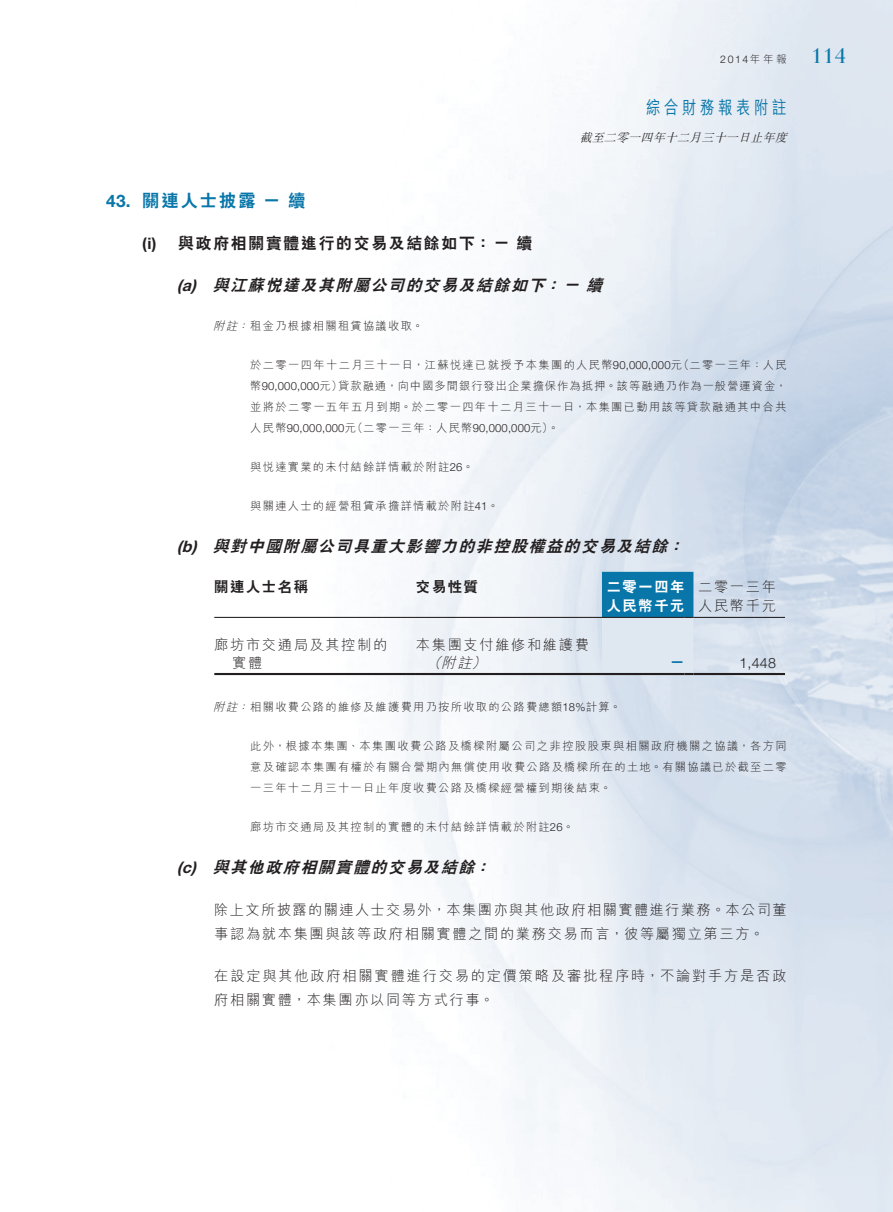
<style>
.page{position:relative;width:893px;height:1212px;background:#fff}
.page>*{position:absolute;margin:0;border:0;box-sizing:border-box;transform-origin:0 0}
.t1{font:21px "Fenice Std";color:#0976a9}
.t2{font:500 18px "M Hei HK";letter-spacing:.25em;color:#0976a9;scale:.8 1}
._03_H1{font:800 17.25px "C Hei 2 HK";letter-spacing:.115em;color:#0976a9}
._03_H1-2{font:700 17.25px "Helvetica Neue LT Std";color:#0976a9}
._05_____H3{font:italic 800 15.75px "C Hei 2 HK";color:#231f20}
._04___H2{font:800 15.75px "C Hei 2 HK";letter-spacing:.115em;color:#231f20}
._05_____H3-2{font:italic 700 15.75px "Helvetica Neue LT Std";color:#231f20}
._04___H2-2{font:700 15.75px "Helvetica Neue LT Std";color:#231f20}
._14_______P6{font:300 14.25px/24px "M Hei HK";letter-spacing:.095em;color:#231f20}
._14_______P6-2{font:300 14.25px/24px "M Hei HK";letter-spacing:.115em;color:#231f20}
._15_Table_Stub{font:300 14.25px/18px "M Hei HK";letter-spacing:.115em;color:#231f20}
._31_table_tab_6pt{font:300 14.25px "M Hei HK";letter-spacing:.115em;color:#231f20}
._31_table_tab_6pt-2{font:800 14.25px "C Hei 2 HK";letter-spacing:.115em;color:#fff}
._15_Table_Stub-2{font:800 14.25px "C Hei 2 HK";letter-spacing:.115em;color:#231f20}
._31_table_tab_6pt-3{font:300 14.25px "Helvetica Neue LT Std";color:#231f20}
._15_Table_Stub-3{font:italic 300 14.25px "M Hei HK";color:#231f20}
._31_table_tab_6pt-4{font:700 14.25px "Helvetica Neue LT Std";color:#0976a9}
.t3{font:italic 300 12px "M Sung HK";color:#231f20}
._28_______P8__Note{font:300 11.25px/21px "M Hei HK";letter-spacing:.115em;color:#231f20;text-align:justify}
._28_______P8__Note-2{font:300 11.25px/21px "M Hei HK";letter-spacing:.09em;color:#231f20}
._28_______P6__Note{font:300 11.25px "M Hei HK";letter-spacing:.115em;color:#231f20}
._28_______P8__Note-3{font:300 11.25px "Helvetica Neue LT Std";letter-spacing:.015em;color:#231f20}
._24__________IN6__No{font:300 11.25px "M Hei HK";letter-spacing:.115em;color:#231f20}
._24__________IN6__No-2{font:italic 300 11.25px "M Hei HK";color:#231f20}
._28_______P6__Note-2{font:italic 300 11.25px "M Hei HK";color:#231f20}
.t4{font:300 10.5px "Helvetica Neue LT Std";color:#231f20}
.s1{font-family:"M Hei HK"}
.s2{font-family:"Helvetica Neue LT Std";font-weight:700}
.s3{font-family:"Helvetica Neue LT Std"}
</style>
<div class="page">
<img style="left:296px;top:0;width:597px;height:1212px">
<hr style="left:214px;top:617px;width:193px;height:1px;background:#231f20">
<hr style="left:416px;top:617px;width:177px;height:1px;background:#231f20">
<hr style="left:693px;top:617px;width:83px;height:1px;background:#231f20">
<hr style="left:214px;top:673px;width:193px;height:2px;background:#231f20">
<svg style="left:407px;top:673px;width:9px;height:2px"></svg>
<hr style="left:416px;top:673px;width:177px;height:2px;background:#231f20">
<svg style="left:593px;top:572px;width:100px;height:103px"></svg>
<hr style="left:693px;top:673px;width:83px;height:2px;background:#231f20">
<svg style="left:776px;top:673px;width:9px;height:2px"></svg>
<p class="t4" style="left:720px;top:53px;width:68px">2014<span class="s1">年年報</span></p>
<h2 class="t2" style="left:646px;top:94px;width:177px">綜合財務報表附註</h2>
<p class="t3" style="left:579px;top:129px;width:213px">截至二零一四年十二月三十一日止年度</p>
<p class="_03_H1-2" style="left:106px;top:190px;width:26px">43.</p>
<p class="_03_H1" style="left:142px;top:189px;width:115px">關連人士披露</p>
<p class="_03_H1-2" style="left:263px;top:188px;width:19px">—</p>
<p class="_03_H1" style="left:288px;top:189px;width:19px">續</p>
<p class="_04___H2-2" style="left:142px;top:233px;width:16px">( ) i</p>
<p class="_04___H2" style="left:178px;top:232px;width:355px">與政府相關實體進行的交易及結餘如下：<span class="s2">—</span> 續</p>
<p class="_05_____H3-2" style="left:177px;top:275px;width:21px">( )</p>
<p class="_05_____H3-2" style="left:182px;top:275px;width:16px">a</p>
<p class="_05_____H3" style="left:213px;top:274px;width:339px">與江蘇悅達及其附屬公司的交易及結餘如下</p>
<p class="_05_____H3" style="left:544px;top:274px;width:65px">：<span class="s2">—</span> 續</p>
<p class="_24__________IN6__No-2" style="left:213px;top:318px;width:29px">附註</p>
<p class="_24__________IN6__No" style="left:250px;top:318px;width:175px">租金乃根據相關租賃協議收取。</p>
<p class="_24__________IN6__No-2" style="left:237px;top:318px;width:17px">：</p>
<p class="_28_______P8__Note" style="left:678px;top:354px;width:110px">（二零一三年：人民</p>
<p class="_28_______P8__Note-2" style="left:338px;top:354px;width:450px;text-indent:-88px">於二零一四年十二月三十一日，江蘇悅達已就授予本集團的人民幣<span class="s3">90,000,000</span>元<br>貸款融通，向中國多間銀行發出企業擔保作為抵押。該等融通乃作為一般營運資金，</p>
<p class="_28_______P8__Note-3" style="left:250px;top:379px;width:93px"><span class="s1">幣</span>90,000,000<span class="s1">元）</span></p>
<p class="_28_______P8__Note" style="left:250px;top:396px;width:538px">並將於二零一五年五月到期。於二零一四年十二月三十一日，本集團已動用該等貸款融通其中合共</p>
<p class="_28_______P8__Note" style="left:352px;top:417px;width:209px">（二零一三年：人民幣<span class="s3">90,000,000</span>元。(</p>
<p class="_28_______P8__Note-3" style="left:250px;top:421px;width:107px"><span class="s1">人民幣</span>90,000,000<span class="s1">元</span></p>
<p class="_28_______P8__Note" style="left:250px;top:456px;width:225px">與悅達實業的未付結餘詳情載於附註<span class="s3">26</span>。</p>
<p class="_28_______P8__Note" style="left:250px;top:495px;width:250px">與關連人士的經營租賃承擔詳情載於附註<span class="s3">41</span>。</p>
<p class="_05_____H3-2" style="left:177px;top:536px;width:21px">( )</p>
<p class="_05_____H3-2" style="left:182px;top:536px;width:16px">b</p>
<p class="_05_____H3" style="left:213px;top:535px;width:462px">與對中國附屬公司具重大影響力的非控股權益的交易及結餘</p>
<p class="_05_____H3" style="left:667px;top:535px;width:23px">：</p>
<p class="_15_Table_Stub-2" style="left:214px;top:577px;width:95px">關連人士名稱</p>
<p class="_15_Table_Stub-2" style="left:416px;top:577px;width:63px">交易性質</p>
<p class="_31_table_tab_6pt-2" style="left:607px;top:577px;width:79px">二零一四年</p>
<p class="_31_table_tab_6pt" style="left:698px;top:577px;width:79px">二零一三年</p>
<p class="_31_table_tab_6pt-2" style="left:607px;top:596px;width:79px">人民幣千元</p>
<p class="_31_table_tab_6pt" style="left:698px;top:596px;width:79px">人民幣千元</p>
<p class="_15_Table_Stub" style="left:232px;top:635px;width:156px;text-indent:-18px">廊坊市交通局及其控制的實體</p>
<p class="_15_Table_Stub" style="left:416px;top:635px;width:174px">本集團支付維修和維護費</p>
<p class="_15_Table_Stub-3" style="left:427px;top:652px;width:21px">（</p>
<p class="_28_______P6__Note" style="left:250px;top:699px;width:372px">相關收費公路的維修及維護費用乃按所收取的公路費總額<span class="s3">18%</span>計算。</p>
<p class="_15_Table_Stub-3" style="left:472px;top:652px;width:21px">(</p>
<p class="_15_Table_Stub-3" style="left:441px;top:652px;width:37px">附註</p>
<p class="_28_______P6__Note-2" style="left:213px;top:699px;width:29px">附註</p>
<p class="_28_______P6__Note-2" style="left:237px;top:699px;width:17px">：</p>
<p class="_31_table_tab_6pt-4" style="left:670px;top:652px;width:16px">—</p>
<p class="_31_table_tab_6pt-3" style="left:739px;top:654px;width:38px">1,448</p>
<p class="_05_____H3-2" style="left:177px;top:858px;width:21px">( )</p>
<p class="_05_____H3-2" style="left:182px;top:858px;width:16px">c</p>
<p class="_28_______P8__Note" style="left:250px;top:735px;width:538px">此外，根據本集團、本集團收費公路及橋樑附屬公司之非控股股東與相關政府機關之協議，各方同意及確認本集團有權於有關合營期內無償使用收費公路及橋樑所在的土地。有關協議已於截至二零一三年十二月三十一日止年度收費公路及橋樑經營權到期後結束。</p>
<p class="_28_______P8__Note" style="left:250px;top:816px;width:325px">廊坊市交通局及其控制的實體的未付結餘詳情載於附註<span class="s3">26</span>。</p>
<p class="_05_____H3" style="left:474px;top:857px;width:23px">：</p>
<p class="_05_____H3" style="left:213px;top:857px;width:269px">與其他政府相關實體的交易及結餘</p>
<p class="_14_______P6" style="left:214px;top:897px;width:574px">除上文所披露的關連人士交易外，本集團亦與其他政府相關實體進行業務。本公司董事認為就本集團與該等政府相關實體之間的業務交易而言，彼等屬獨立第三方。</p>
<p class="_14_______P6-2" style="left:214px;top:963px;width:574px">在設定與其他政府相關實體進行交易的定價策略及審批程序時，不論對手方是否政府相關實體，本集團亦以同等方式行事。</p>
<h1 class="t1" style="left:811px;top:43px;width:37px">114</h1>
</div>
